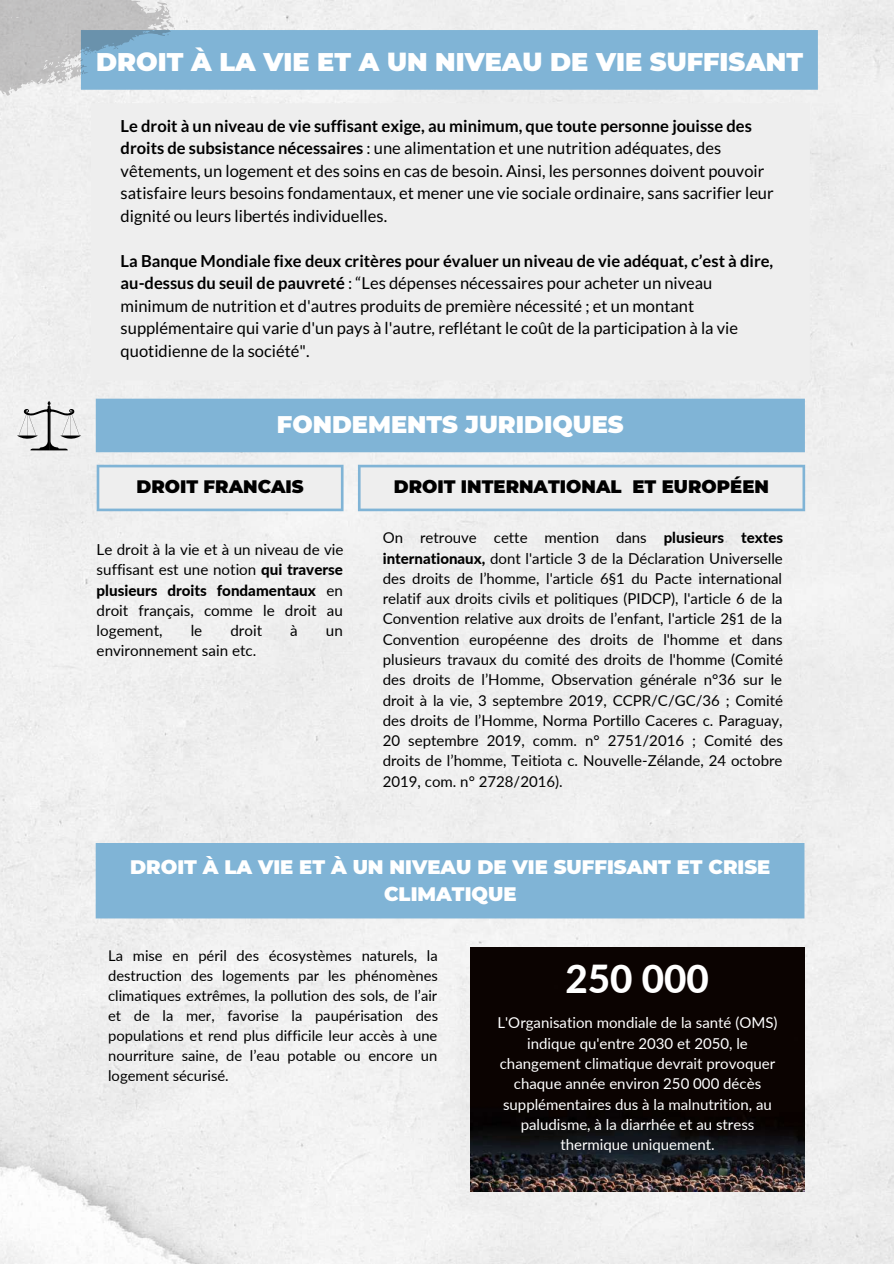
<style>
.page{position:relative;width:894px;height:1264px;background:#fff}
.page>*{position:absolute;margin:0;border:0;box-sizing:border-box;transform-origin:0 0}
.t1{font:800 38.55px "Lato";color:#fff}
.t2{font:900 25.5px "Montserrat";color:#fff}
.t3{font:900 24px "Montserrat";color:#fff}
.t4{font:900 19.5px/27px "Montserrat";color:#fff;text-align:center}
.t5{font:900 18px "Montserrat";color:#000}
.t6{font:16.5px/22.5px "Lato";color:#000}
.t7{font:15.15px/20.2px "Lato";color:#000;text-align:justify}
.t8{font:15px/20.2px "Lato";color:#000;text-align:justify}
.t9{font:15px/20.2px "Lato";color:#fff;text-align:center}
.t10{font:14.7px/20px "Lato";color:#000;text-align:justify}
.s1{font-weight:700}
.s2{font-weight:800}
</style>
<div class="page">
<div style="left:0;top:0;width:893px;height:1263px;background:#efefef"></div>
<div style="left:98px;top:466px;width:244px;height:44px;background:#eee"></div>
<hr style="left:97px;top:467px;width:2px;height:41px;background:#80b4d6">
<hr style="left:341px;top:467px;width:2px;height:41px;background:#80b4d6">
<hr style="left:99px;top:508px;width:242px;height:3px;background:#80b4d6">
<hr style="left:99px;top:465px;width:242px;height:2px;background:#80b4d6">
<div style="left:97px;top:400px;width:706px;height:51px;background:#80b4d6"></div>
<hr style="left:96px;top:401px;width:2px;height:48px;background:#80b4d6">
<hr style="left:802px;top:401px;width:2px;height:48px;background:#80b4d6">
<hr style="left:98px;top:449px;width:704px;height:3px;background:#80b4d6">
<hr style="left:98px;top:398px;width:704px;height:3px;background:#80b4d6">
<div style="left:82px;top:31px;width:734px;height:57px;background:#80b4d6"></div>
<hr style="left:815px;top:33px;width:2px;height:54px;background:#80b4d6">
<hr style="left:84px;top:87px;width:731px;height:3px;background:#80b4d6">
<hr style="left:84px;top:30px;width:731px;height:3px;background:#80b4d6">
<div style="left:92px;top:105px;width:716px;height:274px;background:#eee"></div>
<hr style="left:91px;top:106px;width:3px;height:272px;background:#eee">
<hr style="left:807px;top:106px;width:2px;height:272px;background:#eee">
<hr style="left:94px;top:378px;width:713px;height:2px;background:#eee">
<hr style="left:94px;top:103px;width:713px;height:3px;background:#eee">
<div style="left:359px;top:466px;width:444px;height:44px;background:#eee"></div>
<hr style="left:358px;top:467px;width:2px;height:41px;background:#80b4d6">
<hr style="left:802px;top:467px;width:2px;height:41px;background:#80b4d6">
<hr style="left:360px;top:508px;width:442px;height:3px;background:#80b4d6">
<hr style="left:360px;top:465px;width:442px;height:2px;background:#80b4d6">
<div style="left:97px;top:844px;width:705px;height:72px;background:#80b4d6"></div>
<hr style="left:96px;top:846px;width:3px;height:69px;background:#80b4d6">
<hr style="left:801px;top:846px;width:3px;height:69px;background:#80b4d6">
<hr style="left:99px;top:915px;width:702px;height:3px;background:#80b4d6">
<hr style="left:99px;top:843px;width:702px;height:3px;background:#80b4d6">
<svg style="left:17px;top:401px;width:64px;height:49px"></svg>
<img style="left:470px;top:947px;width:334px;height:244px">
<svg style="left:0;top:0;width:176px;height:106px"></svg>
<h2 class="t2" style="left:96px;top:46px;width:708px">DROIT À LA VIE ET A UN NIVEAU DE VIE SUFFISANT</h2>
<p class="t6" style="left:121px;top:114px;width:654px"><span class="s1">Le droit à un niveau de vie suffisant exige, au minimum, que toute personne jouisse des droits de subsistance nécessaires</span> : une alimentation et une nutrition adéquates, des vêtements, un logement et des soins en cas de besoin. Ainsi, les personnes doivent pouvoir satisfaire leurs besoins fondamentaux, et mener une vie sociale ordinaire, sans sacrifier leur dignité ou leurs libertés individuelles.</p>
<p class="t6" style="left:121px;top:249px;width:654px"><span class="s1">La Banque Mondiale fixe deux critères pour évaluer un niveau de vie adéquat, c’est à dire, au-dessus du seuil de pauvreté</span> : “Les dépenses nécessaires pour acheter un niveau minimum de nutrition et d'autres produits de première nécessité ; et un montant supplémentaire qui varie d'un pays à l'autre, reflétant le coût de la participation à la vie quotidienne de la société".</p>
<h3 class="t3" style="left:277px;top:410px;width:348px">FONDEMENTS JURIDIQUES</h3>
<p class="t5" style="left:136px;top:476px;width:169px">DROIT FRANCAIS</p>
<p class="t7" style="left:97px;top:539px;width:248px">Le droit à la vie et à un niveau de vie suffisant est une notion <span class="s2">qui traverse plusieurs droits fondamentaux</span> en droit français, comme le droit au logement,</p>
<p class="t7" style="left:191px;top:620px;width:13px">le</p>
<p class="t7" style="left:230px;top:620px;width:33px">droit</p>
<p class="t7" style="left:290px;top:620px;width:9px">à</p>
<p class="t7" style="left:326px;top:620px;width:18px">un</p>
<p class="t7" style="left:97px;top:640px;width:161px">environnement sain etc.</p>
<p class="t5" style="left:394px;top:476px;width:376px">DROIT INTERNATIONAL ET EUROPÉEN</p>
<p class="t8" style="left:382px;top:527px;width:402px">On retrouve cette mention dans <span class="s2">plusieurs textes internationaux,</span> dont l'article 3 de la Déclaration Universelle des droits de l’homme, l'article 6§1 du Pacte international relatif aux droits civils et politiques (PIDCP), l'article 6 de la Convention relative aux droits de l’enfant, l'article 2§1 de la Convention européenne des droits de l'homme et dans plusieurs travaux du comité des droits de l'homme (Comité des droits de l’Homme, Observation générale n°36 sur le droit à la vie, 3 septembre 2019, CCPR/C/GC/36 ; Comité des droits de l’Homme, Norma Portillo Caceres c. Paraguay, 20 septembre 2019, comm. n° 2751/2016 ; Comité des droits de l’homme, Teitiota c. Nouvelle-Zélande, 24 octobre 2019, com. n° 2728/2016).</p>
<p class="t4" style="left:130px;top:853px;width:641px">DROIT À LA VIE ET À UN NIVEAU DE VIE SUFFISANT ET CRISE<br>CLIMATIQUE</p>
<p class="t10" style="left:108px;top:945px;width:331px">La mise en péril des écosystèmes naturels, la destruction des logements par les phénomènes climatiques extrêmes, la pollution des sols, de l’air et de la mer, favorise la paupérisation des populations et rend plus difficile leur accès à une nourriture saine, de l’eau potable ou encore un logement sécurisé.</p>
<h1 class="t1" style="left:565px;top:954px;width:145px">250 000</h1>
<p class="t9" style="left:497px;top:1012px;width:281px">L'Organisation mondiale de la santé (OMS) indique qu'entre 2030 et 2050, le changement climatique devrait provoquer chaque année environ 250 000 décès supplémentaires dus à la malnutrition, au paludisme, à la diarrhée et au stress thermique uniquement.</p>
</div>
